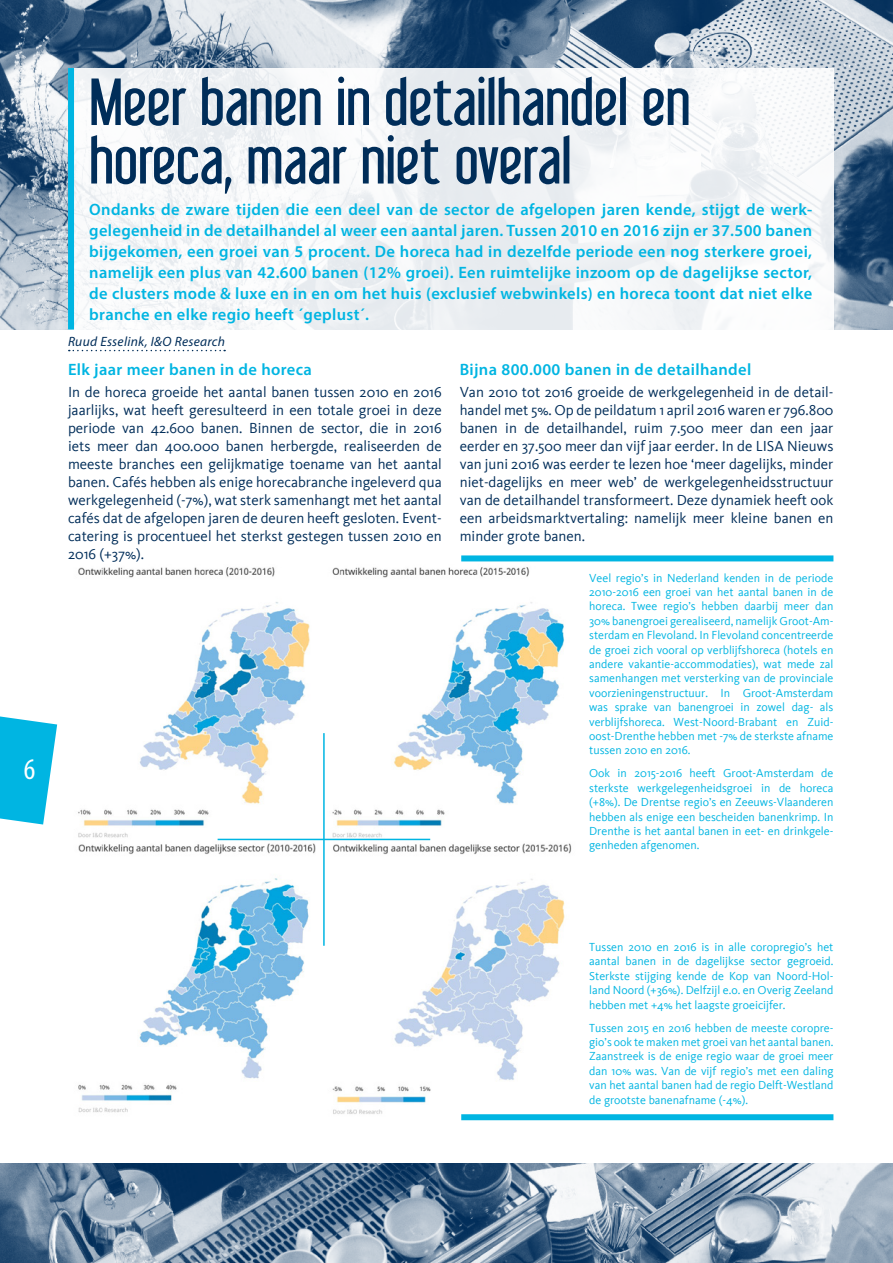
<style>
.page{position:relative;width:893px;height:1263px;background:#fff}
.page>*{position:absolute;margin:0;border:0;box-sizing:border-box;transform-origin:0 0}
.t1{font:59.4px/58.5px "Libel Suit";color:#002d59;scale:1.11 1}
.t2{font:condensed 30px "Myriad Pro";color:#fff}
.t3{font:600 16.5px/21px "Myriad Pro";letter-spacing:.02em;color:#00b5e2;text-align:justify}
.t4{font:15px/18px "Kievit";color:#002d59;text-align:justify}
.t5{font:italic 13.5px "Myriad Pro";letter-spacing:.02em;color:#002d59}
.t6{font:12px/14.4px "Kievit";color:#00b5e2;text-align:justify}
</style>
<div class="page">
<svg style="left:0;top:716px;width:57px;height:108px"></svg>
<img style="left:0;top:0;width:893px;height:330px">
<img style="left:0;top:1163px;width:893px;height:100px">
<div style="left:68px;top:68px;width:765px;height:276px;background:linear-gradient(to right,#f2f5f7,#f3f5f7)"></div>
<svg style="left:69px;top:350px;width:156px;height:1px"></svg>
<img style="left:78px;top:567px;width:494px;height:547px">
<hr style="left:218px;top:839px;width:211px;height:1px;background:#00b5e2">
<div style="left:461px;top:1114px;width:372px;height:6px;background:#00b5e2"></div>
<div style="left:461px;top:555px;width:372px;height:6px;background:#00b5e2"></div>
<div style="left:68px;top:68px;width:6px;height:262px;background:#00b5e2"></div>
<hr style="left:323px;top:734px;width:2px;height:211px;background:#00b5e2">
<h2 class="t2" style="left:24px;top:751px;width:13px">6</h2>
<h1 class="t1" style="left:89px;top:73px;width:543px">Meer banen in detailhandel en horeca, maar niet overal</h1>
<p class="t3" style="left:89px;top:199px;width:724px">Ondanks de zware tijden die een deel van de sector de afgelopen jaren kende, stijgt de werk&shy;gelegenheid in de detailhandel al weer een aantal jaren. Tussen 2010 en 2016 zijn er 37.500 banen bijgekomen, een groei van 5 procent. De horeca had in dezelfde periode een nog sterkere groei, namelijk een plus van 42.600 banen (12% groei). Een ruimtelijke inzoom op de dagelijkse sector, de clusters mode &amp; luxe en in en om het huis (exclusief webwinkels) en horeca toont dat niet elke branche en elke regio heeft ´geplust´.</p>
<p class="t5" style="left:68px;top:333px;width:159px">Ruud Esselink, I&amp;O Research</p>
<h3 class="t3" style="left:68px;top:359px;width:245px">Elk jaar meer banen in de horeca</h3>
<p class="t4" style="left:68px;top:383px;width:375px">In de horeca groeide het aantal banen tussen 2010 en 2016 jaarlijks, wat heeft geresulteerd in een totale groei in deze periode van 42.600 banen. Binnen de sector, die in 2016 iets meer dan 400.000 banen herbergde, realiseerden de meeste branches een gelijkmatige toename van het aantal banen. Cafés hebben als enige horecabranche ingeleverd qua werkgelegenheid (-7%), wat sterk samenhangt met het aantal cafés dat de afgelopen jaren de deuren heeft gesloten. Event&shy;catering is procentueel het sterkst gestegen tussen 2010 en 2016 (+37%).</p>
<h3 class="t3" style="left:460px;top:359px;width:293px">Bijna 800.000 banen in de detailhandel</h3>
<p class="t4" style="left:460px;top:383px;width:375px">Van 2010 tot 2016 groeide de werkgelegenheid in de detail&shy;handel met 5%. Op de peildatum 1 april 2016 waren er 796.800 banen in de detailhandel, ruim 7.500 meer dan een jaar eerder en 37.500 meer dan vijf jaar eerder. In de LISA Nieuws van juni 2016 was eerder te lezen hoe ‘meer dagelijks, minder niet-dagelijks en meer web’ de werkgelegenheidsstructuur van de detailhandel transformeert. Deze dynamiek heeft ook een arbeidsmarktvertaling: namelijk meer kleine banen en minder grote banen.</p>
<p class="t6" style="left:589px;top:571px;width:246px">Veel regio’s in Nederland kenden in de periode 2010-2016 een groei van het aantal banen in de horeca. Twee regio’s hebben daarbij meer dan 30% banengroei gerealiseerd, namelijk Groot-Am&shy;sterdam en Flevoland. In Flevoland concentreerde de groei zich vooral op verblijfshoreca (hotels en andere vakantie-accommodaties), wat mede zal samenhangen met versterking van de provinciale voorzieningenstructuur. In Groot-Amsterdam was sprake van banengroei in zowel dag- als verblijfshoreca. West-Noord-Brabant en Zuid&shy;oost-Drenthe hebben met -7% de sterkste afname tussen 2010 en 2016.</p>
<p class="t6" style="left:589px;top:766px;width:246px">Ook in 2015-2016 heeft Groot-Amsterdam de sterkste werkgelegenheidsgroei in de horeca (+8%). De Drentse regio’s en Zeeuws-Vlaanderen hebben als enige een bescheiden banenkrimp. In Drenthe is het aantal banen in eet- en drinkgele&shy;genheden afgenomen.</p>
<p class="t6" style="left:589px;top:940px;width:246px">Tussen 2010 en 2016 is in alle coropregio’s het aantal banen in de dagelijkse sector gegroeid.<br>Sterkste stijging kende de Kop van Noord-Hol&shy;land Noord (+36%). Delfzijl e.o. en Overig Zeeland hebben met +4% het laagste groeicijfer.</p>
<p class="t6" style="left:589px;top:1020px;width:246px">Tussen 2015 en 2016 hebben de meeste coropre&shy;gio’s ook te maken met groei van het aantal banen.<br>Zaanstreek is de enige regio waar de groei meer dan 10% was. Van de vijf regio’s met een daling van het aantal banen had de regio Delft-Westland de grootste banenafname (-4%).</p>
</div>
